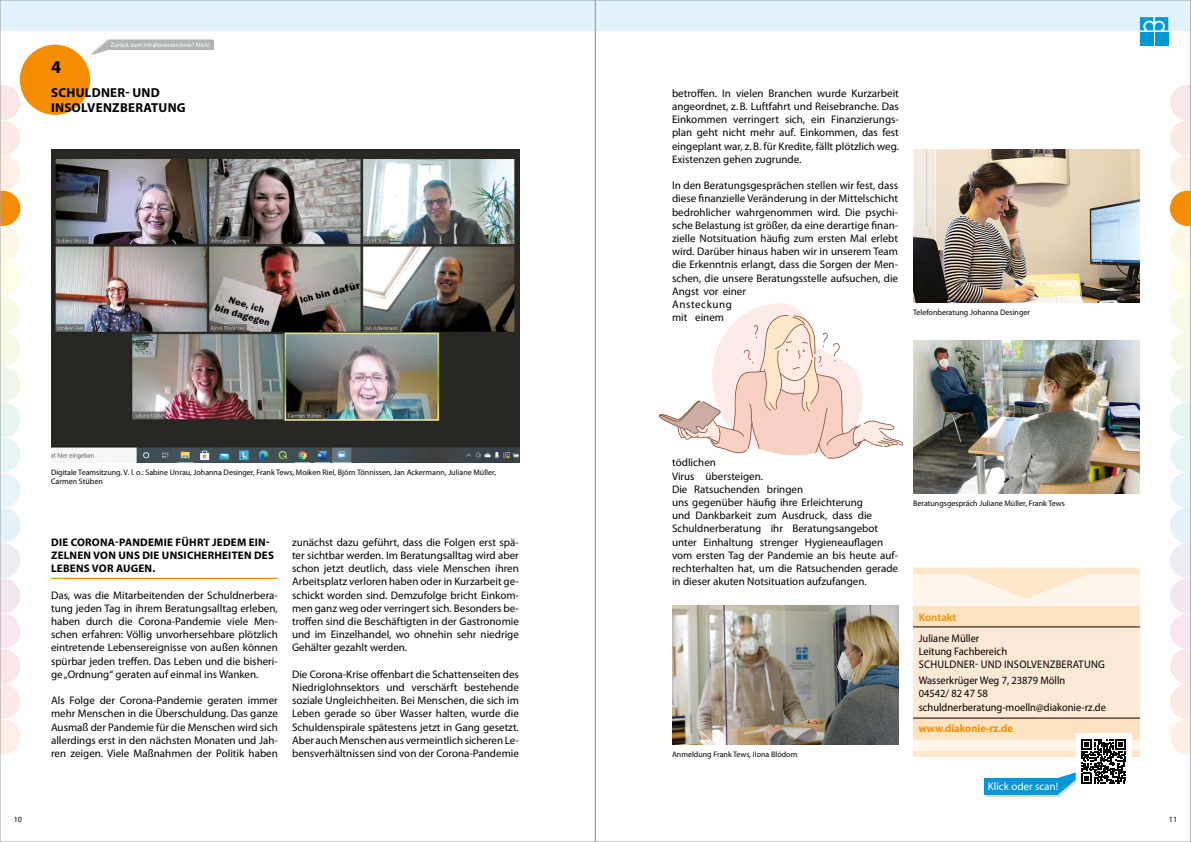
<style>
.page{position:relative;width:1191px;height:842px;background:#fff}
.page>*{position:absolute;margin:0;border:0;box-sizing:border-box;transform-origin:0 0}
.t1{font:700 18px "Myriad Pro";color:#000}
.t2{font:700 13px/15.6px "Myriad Pro";letter-spacing:.02em;color:#000}
.t3{font:11px/13.2px "Myriad Pro";color:#000;text-align:justify}
.t4{font:11px/13.2px "Myriad Pro";color:#000;scale:.95 1}
.t5{font:700 11px/13.2px "Myriad Pro";letter-spacing:.02em;color:#000}
.t6{font:700 11px "Myriad Pro";color:#f48e00;scale:.95 1}
.t7{font:11px "Myriad Pro";color:#fff}
.t8{font:600 11px "Myriad Pro";color:#f48e00}
.t9{font:8px/9.6px "Myriad Pro";color:#000}
.t10{font:6.5px "Myriad Pro";color:#fff}
</style>
<div class="page">
<img style="left:2px;top:2px;width:1187px;height:795px">
<h1 class="t1" style="left:51px;top:55px;width:11px">4</h1>
<p class="t10" style="left:110px;top:41px;width:101px">Zurück zum Inhaltsverzeichnis? Klick!</p>
<p class="t2" style="left:51px;top:84px;width:136px">SCHULDNER- UND<br>INSOLVENZBERATUNG</p>
<p class="t9" style="left:51px;top:467px;width:446px">Digitale Teamsitzung. V. l. o.: Sabine Unrau, Johanna Desinger, Frank Tews, Moiken Riel, Björn Tönnissen, Jan Ackermann, Juliane Müller,<br>Carmen Stüben</p>
<p class="t5" style="left:51px;top:535px;width:224px">DIE CORONA-PANDEMIE FÜHRT JEDEM EIN-<br>ZELNEN VON UNS DIE UNSICHERHEITEN DES<br>LEBENS VOR AUGEN.</p>
<p class="t3" style="left:51px;top:588px;width:228px">Das, was die Mitarbeitenden der Schuldnerbera&shy;tung jeden Tag in ihrem Beratungsalltag erleben, haben durch die Corona-Pandemie viele Men&shy;schen erfahren: Völlig unvorhersehbare plötzlich eintretende Lebensereignisse von außen können spürbar jeden treffen. Das Leben und die bisheri&shy;ge „Ordnung“ geraten auf einmal ins Wanken.</p>
<p class="t3" style="left:51px;top:694px;width:228px">Als Folge der Corona-Pandemie geraten immer mehr Menschen in die Überschuldung. Das ganze Ausmaß der Pandemie für die Menschen wird sich allerdings erst in den nächsten Monaten und Jah&shy;ren zeigen. Viele Maßnahmen der Politik haben</p>
<p class="t3" style="left:292px;top:535px;width:228px">zunächst dazu geführt, dass die Folgen erst spä&shy;ter sichtbar werden. Im Beratungsalltag wird aber schon jetzt deutlich, dass viele Menschen ihren Arbeitsplatz verloren haben oder in Kurzarbeit ge&shy;schickt worden sind. Demzufolge bricht Einkom&shy;men ganz weg oder verringert sich. Besonders be&shy;troffen sind die Beschäftigten in der Gastronomie und im Einzelhandel, wo ohnehin sehr niedrige Gehälter gezahlt werden.</p>
<p class="t3" style="left:292px;top:667px;width:228px">Die Corona-Krise offenbart die Schattenseiten des Niedriglohnsektors und verschärft bestehende soziale Ungleichheiten. Bei Menschen, die sich im Leben gerade so über Wasser halten, wurde die Schuldenspirale spätestens jetzt in Gang gesetzt.<br>Aber auch Menschen aus vermeintlich sicheren Le&shy;bensverhältnissen sind von der Corona-Pandemie</p>
<p class="t3" style="left:672px;top:86px;width:228px">betroffen. In vielen Branchen wurde Kurzarbeit angeordnet, z.B. Luftfahrt und Reisebranche. Das Einkommen verringert sich, ein Finanzierungs&shy;plan geht nicht mehr auf. Einkommen, das fest eingeplant war, z.B. für Kredite, fällt plötzlich weg.<br>Existenzen gehen zugrunde.</p>
<p class="t3" style="left:672px;top:179px;width:228px;text-align:left">In den Beratungsgesprächen stellen wir fest, dass diese finanzielle Veränderung in der Mittelschicht bedrohlicher wahrgenommen wird. Die psychi&shy;sche Belastung ist größer, da eine derartige finan&shy;zielle Notsituation häufig zum ersten Mal erlebt wird. Darüber hinaus haben wir in unserem Team die Erkenntnis erlangt, dass die Sorgen der Men&shy;schen, die unsere Beratungsstelle aufsuchen, die Angst vor einer<br>Ansteckung<br>mit einem</p>
<p class="t9" style="left:913px;top:307px;width:119px">Telefonberatung Johanna Desinger</p>
<p class="t3" style="left:672px;top:456px;width:228px;text-align:left">tödlichen<br>Virus übersteigen.<br>Die Ratsuchenden bringen<br>uns gegenüber häufig ihre Erleichterung<br>und Dankbarkeit zum Ausdruck, dass die Schuldnerberatung ihr Beratungsangebot unter Einhaltung strenger Hygieneauflagen vom ersten Tag der Pandemie an bis heute auf&shy;rechterhalten hat, um die Ratsuchenden gerade in dieser akuten Notsituation aufzufangen.</p>
<p class="t9" style="left:672px;top:749px;width:127px">Anmeldung Frank Tews, Ilona Blödorn</p>
<p class="t9" style="left:913px;top:498px;width:153px">Beratungsgespräch Juliane Müller, Frank Tews</p>
<p class="t8" style="left:918px;top:611px;width:39px">Kontakt</p>
<p class="t4" style="left:918px;top:631px;width:197px">Juliane Müller<br>Leitung Fachbereich<br>SCHULDNER- UND INSOLVENZBERATUNG</p>
<p class="t4" style="left:918px;top:674px;width:199px">Wasserkrüger Weg 7, 23879 Mölln<br>04542/ 82 47 58 schuldnerberatung-moelln@diakonie-rz.de</p>
<p class="t6" style="left:918px;top:721px;width:101px">www.diakonie-rz.de</p>
<p class="t7" style="left:987px;top:780px;width:72px">Klick oder scan!</p>
<p class="t9" style="left:14px;top:815px;width:10px">10</p>
<p class="t9" style="left:1168px;top:815px;width:10px">11</p>
</div>
